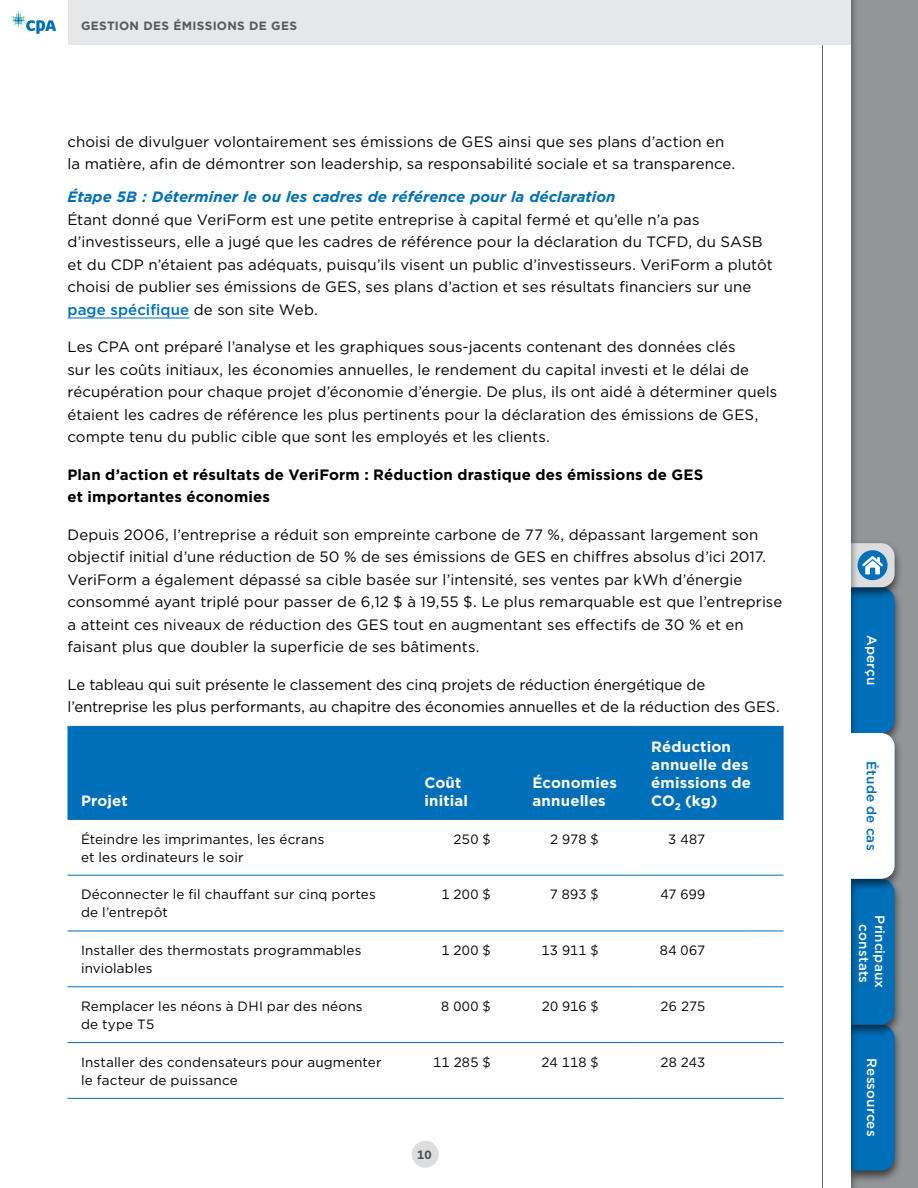
<style>
.page{position:relative;width:918px;height:1188px;background:#fff}
.page>*{position:absolute;margin:0;border:0;box-sizing:border-box;transform-origin:0 0}
.t1{font:15px/22.5px "Gotham";letter-spacing:.005em;color:#000}
.t2{font:700 15px/22.5px "Gotham";letter-spacing:.01em;color:#000}
.t3{font:700 15px/18px "Gotham";letter-spacing:.01em;color:#fefefe}
.t4{font:italic 700 15px "Gotham";color:#006fb8}
.t5{font:13.5px/18px "Gotham";letter-spacing:.01em;color:#000}
.t6{font:500 13.5px/16.2px "Gotham";letter-spacing:.01em;color:#fefefe;text-align:center}
.t7{font:500 13.5px "Gotham";letter-spacing:.015em;color:#006fb8}
.t8{font:700 12px "Gotham";letter-spacing:.025em;color:#57585b}
.t9{font:700 12px "Gotham";color:#4c4d4f}
.s1{font-weight:500;color:#006fb8}
</style>
<div class="page">
<div style="left:850px;top:0;width:68px;height:1188px;background:#939598"></div>
<div style="left:842px;top:1021px;width:61px;height:162px;background:#000;opacity:.6"></div>
<div style="left:842px;top:875px;width:61px;height:162px;background:#000;opacity:.6"></div>
<div style="left:842px;top:729px;width:61px;height:162px;background:#000;opacity:.6"></div>
<div style="left:842px;top:584px;width:61px;height:162px;background:#000;opacity:.6"></div>
<div style="left:842px;top:540px;width:61px;height:60px;background:#000;opacity:.6"></div>
<div style="left:823px;top:0;width:36px;height:1188px;background:#000;opacity:.6"></div>
<div style="left:823px;top:0;width:27px;height:1188px;background:#fff"></div>
<svg style="left:850px;top:543px;width:45px;height:627px"></svg>
<hr style="left:68px;top:318px;width:121px;height:1px;background:#006fba">
<div style="left:68px;top:727px;width:716px;height:92px;background:#006fba"></div>
<hr style="left:68px;top:726px;width:343px;height:1px;background:#006fba">
<hr style="left:411px;top:726px;width:108px;height:1px;background:#006fba">
<hr style="left:519px;top:726px;width:119px;height:1px;background:#006fba">
<hr style="left:638px;top:726px;width:146px;height:1px;background:#006fba">
<hr style="left:68px;top:819px;width:343px;height:1px;background:#006fba">
<hr style="left:411px;top:819px;width:108px;height:1px;background:#006fba">
<hr style="left:519px;top:819px;width:119px;height:1px;background:#006fba">
<hr style="left:638px;top:819px;width:146px;height:1px;background:#006fba">
<hr style="left:68px;top:875px;width:343px;height:1px;background:#006fba">
<hr style="left:411px;top:875px;width:108px;height:1px;background:#006fba">
<hr style="left:519px;top:875px;width:119px;height:1px;background:#006fba">
<hr style="left:638px;top:875px;width:146px;height:1px;background:#006fba">
<hr style="left:68px;top:931px;width:343px;height:1px;background:#006fba">
<hr style="left:411px;top:931px;width:108px;height:1px;background:#006fba">
<hr style="left:519px;top:931px;width:119px;height:1px;background:#006fba">
<hr style="left:638px;top:931px;width:146px;height:1px;background:#006fba">
<hr style="left:68px;top:986px;width:343px;height:1px;background:#006fba">
<hr style="left:411px;top:986px;width:108px;height:1px;background:#006fba">
<hr style="left:519px;top:986px;width:119px;height:1px;background:#006fba">
<hr style="left:638px;top:986px;width:146px;height:1px;background:#006fba">
<hr style="left:68px;top:1042px;width:343px;height:1px;background:#006fba">
<hr style="left:411px;top:1042px;width:108px;height:1px;background:#006fba">
<hr style="left:519px;top:1042px;width:119px;height:1px;background:#006fba">
<hr style="left:638px;top:1042px;width:146px;height:1px;background:#006fba">
<hr style="left:68px;top:1098px;width:343px;height:1px;background:#006fba">
<hr style="left:411px;top:1098px;width:108px;height:1px;background:#006fba">
<hr style="left:519px;top:1098px;width:119px;height:1px;background:#006fba">
<hr style="left:638px;top:1098px;width:146px;height:1px;background:#006fba">
<div style="left:68px;top:0;width:783px;height:45px;background:#e6e7e8"></div>
<svg style="left:12px;top:11px;width:44px;height:23px"></svg>
<div style="left:412px;top:1141px;width:27px;height:27px;background:#dcddde;border-radius:50%"></div>
<p class="t8" style="left:81px;top:18px;width:218px">GESTION DES ÉMISSIONS DE GES</p>
<p class="t1" style="left:68px;top:130px;width:669px">choisi de divulguer volontairement ses émissions de GES ainsi que ses plans d’action en la matière, afin de démontrer son leadership, sa responsabilité sociale et sa transparence.</p>
<h5 class="t4" style="left:68px;top:187px;width:550px">Étape 5B : Déterminer le ou les cadres de référence pour la déclaration</h5>
<p class="t1" style="left:68px;top:208px;width:707px">Étant donné que VeriForm est une petite entreprise à capital fermé et qu’elle n’a pas d’investisseurs, elle a jugé que les cadres de référence pour la déclaration du TCFD, du SASB et du CDP n’étaient pas adéquats, puisqu’ils visent un public d’investisseurs. VeriForm a plutôt choisi de publier ses émissions de GES, ses plans d’action et ses résultats financiers sur une <span class="s1">page spécifique</span> de son site Web.</p>
<p class="t1" style="left:68px;top:336px;width:711px">Les CPA ont préparé l’analyse et les graphiques sous-jacents contenant des données clés<br>sur les coûts initiaux, les économies annuelles, le rendement du capital investi et le délai de récupération pour chaque projet d’économie d’énergie. De plus, ils ont aidé à déterminer quels étaient les cadres de référence les plus pertinents pour la déclaration des émissions de GES, compte tenu du public cible que sont les employés et les clients.</p>
<h5 class="t2" style="left:68px;top:463px;width:637px">Plan d’action et résultats de VeriForm : Réduction drastique des émissions de GES et importantes économies</h5>
<p class="t1" style="left:68px;top:523px;width:716px">Depuis 2006, l’entreprise a réduit son empreinte carbone de 77 %, dépassant largement son objectif initial d’une réduction de 50 % de ses émissions de GES en chiffres absolus d’ici 2017.<br>VeriForm a également dépassé sa cible basée sur l’intensité, ses ventes par kWh d’énergie consommé ayant triplé pour passer de 6,12 $ à 19,55 $. Le plus remarquable est que l’entreprise a atteint ces niveaux de réduction des GES tout en augmentant ses effectifs de 30 % et en faisant plus que doubler la superficie de ses bâtiments.</p>
<p class="t1" style="left:68px;top:673px;width:714px">Le tableau qui suit présente le classement des cinq projets de réduction énergétique de l’entreprise les plus performants, au chapitre des économies annuelles et de la réduction des GES.</p>
<p class="t3" style="left:81px;top:791px;width:48px">Projet</p>
<p class="t3" style="left:424px;top:773px;width:45px">Coût initial</p>
<p class="t3" style="left:532px;top:773px;width:86px">Économies annuelles</p>
<p class="t3" style="left:651px;top:737px;width:101px">Réduction annuelle des émissions de<br>CO<sub>2</sub> (kg)</p>
<p class="t5" style="left:81px;top:830px;width:245px">Éteindre les imprimantes, les écrans et les ordinateurs le soir</p>
<p class="t5" style="left:454px;top:830px;width:39px">250 $</p>
<p class="t5" style="left:550px;top:830px;width:50px">2 978 $</p>
<p class="t5" style="left:668px;top:830px;width:38px">3 487</p>
<p class="t5" style="left:81px;top:885px;width:296px">Déconnecter le fil chauffant sur cinq portes de l’entrepôt</p>
<p class="t5" style="left:441px;top:885px;width:51px">1 200 $</p>
<p class="t5" style="left:550px;top:885px;width:50px">7 893 $</p>
<p class="t5" style="left:661px;top:885px;width:46px">47 699</p>
<p class="t5" style="left:81px;top:941px;width:282px">Installer des thermostats programmables inviolables</p>
<p class="t5" style="left:441px;top:941px;width:51px">1 200 $</p>
<p class="t5" style="left:541px;top:941px;width:59px">13 911 $</p>
<p class="t5" style="left:660px;top:941px;width:47px">84 067</p>
<p class="t5" style="left:81px;top:997px;width:283px">Remplacer les néons à DHI par des néons de type T5</p>
<p class="t5" style="left:441px;top:997px;width:51px">8 000 $</p>
<p class="t5" style="left:542px;top:997px;width:58px">20 916 $</p>
<p class="t5" style="left:661px;top:997px;width:46px">26 275</p>
<p class="t5" style="left:81px;top:1053px;width:302px">Installer des condensateurs pour augmenter le facteur de puissance</p>
<p class="t5" style="left:433px;top:1053px;width:59px">11 285 $</p>
<p class="t5" style="left:542px;top:1053px;width:59px">24 118 $</p>
<p class="t5" style="left:660px;top:1053px;width:46px">28 243</p>
<p class="t9" style="left:417px;top:1147px;width:16px">10</p>
<p class="t6" style="left:880px;top:635px;width:52px;rotate:90deg">Aperçu</p>
<p class="t7" style="left:880px;top:761px;width:91px;rotate:90deg">Étude de cas</p>
<p class="t6" style="left:888px;top:915px;width:74px;rotate:90deg">Principaux constats</p>
<p class="t6" style="left:880px;top:1058px;width:80px;rotate:90deg">Ressources</p>
</div>
